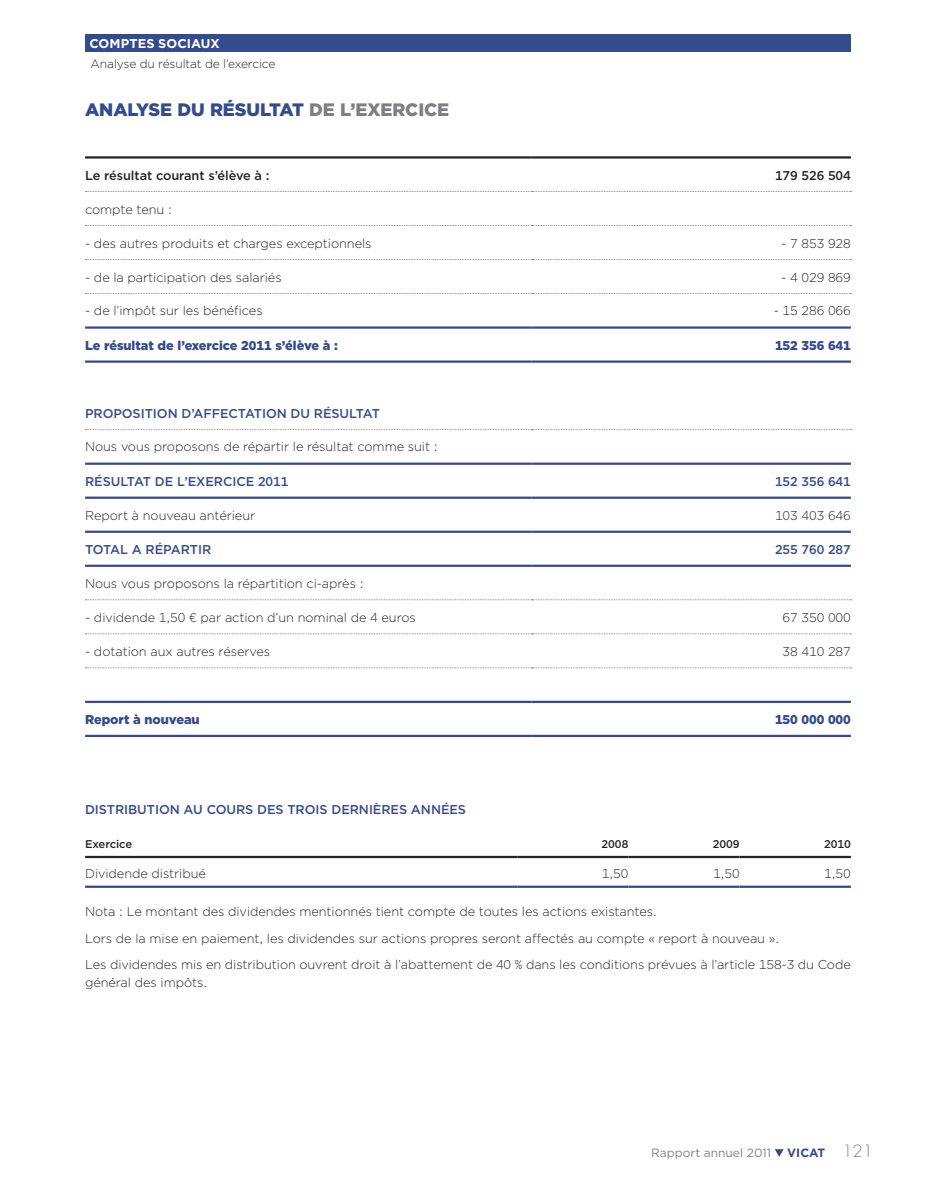
<style>
.page{position:relative;width:936px;height:1191px;background:#fff}
.page>*{position:absolute;margin:0;border:0;box-sizing:border-box;transform-origin:0 0}
.t1{font:900 18px "Gotham";letter-spacing:-.005em;color:#354b90}
.t2{font:900 18px "Gotham";letter-spacing:-.005em;color:#7e7f82}
.t3{font:300 12.75px/26.5px "Gotham";letter-spacing:-.005em;color:#272425}
.t4{font:500 12.75px "Gotham";letter-spacing:-.005em;color:#354b90}
.t5{font:900 12.75px "Gotham";letter-spacing:-.005em;color:#354b90}
.t6{font:500 12.75px "Gotham";letter-spacing:-.005em;color:#272425}
.t7{font:700 12.75px "Gotham";letter-spacing:.01em;color:#fff}
.t8{font:300 12px "Gotham";letter-spacing:-.01em;color:#272425}
.t9{font:12px "Gotham";color:#808184}
.t10{font:700 12px "Gotham";color:#354b90}
.t11{font:500 11.25px "Gotham";letter-spacing:-.005em;color:#272425}
.s1{font-family:"Futura Std";font-weight:300;font-size:16.5px;color:#808184}
</style>
<div class="page">
<svg style="left:774px;top:1149px;width:9px;height:8px"></svg>
<svg style="left:85px;top:191px;width:766px;height:1px"></svg>
<svg style="left:85px;top:225px;width:766px;height:1px"></svg>
<svg style="left:85px;top:259px;width:766px;height:1px"></svg>
<svg style="left:85px;top:293px;width:766px;height:1px"></svg>
<svg style="left:85px;top:429px;width:766px;height:1px"></svg>
<svg style="left:85px;top:599px;width:766px;height:1px"></svg>
<svg style="left:85px;top:633px;width:766px;height:1px"></svg>
<svg style="left:85px;top:667px;width:766px;height:1px"></svg>
<hr style="left:85px;top:156px;width:446px;height:3px;background:#272425">
<hr style="left:531px;top:156px;width:319px;height:3px;background:#272425">
<hr style="left:85px;top:735px;width:446px;height:2px;background:#354b90">
<hr style="left:531px;top:735px;width:319px;height:2px;background:#354b90">
<hr style="left:85px;top:701px;width:446px;height:2px;background:#354b90">
<hr style="left:531px;top:701px;width:319px;height:2px;background:#354b90">
<hr style="left:85px;top:360px;width:446px;height:3px;background:#354b90">
<hr style="left:531px;top:360px;width:319px;height:3px;background:#354b90">
<hr style="left:85px;top:326px;width:446px;height:3px;background:#354b90">
<hr style="left:531px;top:326px;width:319px;height:3px;background:#354b90">
<hr style="left:85px;top:496px;width:446px;height:3px;background:#354b90">
<hr style="left:531px;top:496px;width:319px;height:3px;background:#354b90">
<hr style="left:85px;top:462px;width:446px;height:3px;background:#354b90">
<hr style="left:531px;top:462px;width:319px;height:3px;background:#354b90">
<hr style="left:85px;top:530px;width:446px;height:3px;background:#354b90">
<hr style="left:531px;top:530px;width:319px;height:3px;background:#354b90">
<hr style="left:85px;top:564px;width:446px;height:3px;background:#354b90">
<hr style="left:531px;top:564px;width:319px;height:3px;background:#354b90">
<hr style="left:85px;top:885px;width:432px;height:3px;background:#354b90">
<hr style="left:517px;top:885px;width:111px;height:3px;background:#354b90">
<hr style="left:628px;top:885px;width:111px;height:3px;background:#354b90">
<hr style="left:739px;top:885px;width:111px;height:3px;background:#354b90">
<hr style="left:85px;top:856px;width:432px;height:2px;background:#272425">
<hr style="left:517px;top:856px;width:111px;height:2px;background:#272425">
<hr style="left:628px;top:856px;width:111px;height:2px;background:#272425">
<hr style="left:739px;top:856px;width:111px;height:2px;background:#272425">
<div style="left:85px;top:34px;width:765px;height:17px;background:#354b90"></div>
<p class="t7" style="left:89px;top:35px;width:132px">COMPTES SOCIAUX</p>
<p class="t8" style="left:91px;top:56px;width:186px">Analyse du résultat de l’exercice</p>
<h1 class="t1" style="left:85px;top:98px;width:197px">Analyse du résultat</h1>
<h1 class="t2" style="left:309px;top:98px;width:142px">de l’exercice</h1>
<p class="t6" style="left:85px;top:167px;width:186px">LE RÉSULTAT COURANT S’ÉLÈVE À :</p>
<p class="t6" style="left:775px;top:167px;width:77px">179 526 504</p>
<p class="t3" style="left:85px;top:195px;width:88px">compte tenu :</p>
<p class="t3" style="left:85px;top:229px;width:288px">- des autres produits et charges exceptionnels</p>
<p class="t3" style="left:781px;top:229px;width:71px">- 7 853 928</p>
<p class="t3" style="left:85px;top:263px;width:198px">- de la participation des salariés</p>
<p class="t3" style="left:781px;top:263px;width:71px">- 4 029 869</p>
<p class="t3" style="left:85px;top:297px;width:179px">- de l’impôt sur les bénéfices</p>
<p class="t3" style="left:773px;top:297px;width:79px">- 15 286 066</p>
<p class="t5" style="left:85px;top:336px;width:254px">Le résultat de l’exercice 2011 s’élève à :</p>
<p class="t5" style="left:775px;top:336px;width:77px">152 356 641</p>
<p class="t4" style="left:85px;top:405px;width:296px">PROPOSITION D’AFFECTATION DU RÉSULTAT</p>
<p class="t3" style="left:85px;top:433px;width:354px">Nous vous proposons de répartir le résultat comme suit :</p>
<p class="t4" style="left:85px;top:473px;width:205px">RÉSULTAT DE L’EXERCICE 2011</p>
<p class="t4" style="left:775px;top:473px;width:77px">152 356 641</p>
<p class="t3" style="left:85px;top:502px;width:172px">Report à nouveau antérieur</p>
<p class="t3" style="left:775px;top:502px;width:77px">103 403 646</p>
<p class="t4" style="left:85px;top:541px;width:128px">TOTAL A RÉPARTIR</p>
<p class="t4" style="left:775px;top:541px;width:77px">255 760 287</p>
<p class="t3" style="left:85px;top:570px;width:280px">Nous vous proposons la répartition ci-après :</p>
<p class="t3" style="left:85px;top:604px;width:332px">- dividende 1,50 € par action d’un nominal de 4 euros</p>
<p class="t3" style="left:782px;top:604px;width:70px">67 350 000</p>
<p class="t3" style="left:85px;top:638px;width:186px">- dotation aux autres réserves</p>
<p class="t3" style="left:782px;top:638px;width:70px">38 410 287</p>
<p class="t5" style="left:85px;top:710px;width:116px">Report à nouveau</p>
<p class="t5" style="left:775px;top:710px;width:77px">150 000 000</p>
<p class="t4" style="left:85px;top:801px;width:19px">DISTRIBUTION</p>
<p class="t4" style="left:184px;top:801px;width:34px">AU COURS</p>
<p class="t4" style="left:257px;top:801px;width:10px">DES</p>
<p class="t4" style="left:287px;top:801px;width:9px">TROIS</p>
<p class="t4" style="left:331px;top:801px;width:9px">DERNI</p>
<p class="t4" style="left:373px;top:801px;width:18px">ÈRES</p>
<p class="t4" style="left:411px;top:801px;width:11px">ANNÉES</p>
<p class="t11" style="left:85px;top:837px;width:49px">EXERCICE</p>
<p class="t11" style="left:601px;top:837px;width:28px">2008</p>
<p class="t11" style="left:712px;top:837px;width:28px">2009</p>
<p class="t11" style="left:824px;top:837px;width:28px">2010</p>
<p class="t3" style="left:85px;top:860px;width:122px">Dividende distribué</p>
<p class="t3" style="left:601px;top:860px;width:28px">1,50</p>
<p class="t3" style="left:713px;top:860px;width:28px">1,50</p>
<p class="t3" style="left:824px;top:860px;width:28px">1,50</p>
<p class="t3" style="left:85px;top:898px;width:767px">Nota : Le montant des dividendes mentionnés tient compte de toutes les actions existantes.<br>Lors de la mise en paiement, les dividendes sur actions propres seront affectés au compte « report à nouveau ».<br>Les dividendes mis en distribution ouvrent droit à l’abattement de 40 % dans les conditions prévues à l’article 158-3 du Code</p>
<p class="t3" style="left:85px;top:969px;width:124px">général des impôts.</p>
<p class="t9" style="left:651px;top:1145px;width:121px">Rapport annuel 2011</p>
<p class="t10" style="left:787px;top:1144px;width:87px">VICAT <span class="s1">121</span></p>
</div>
